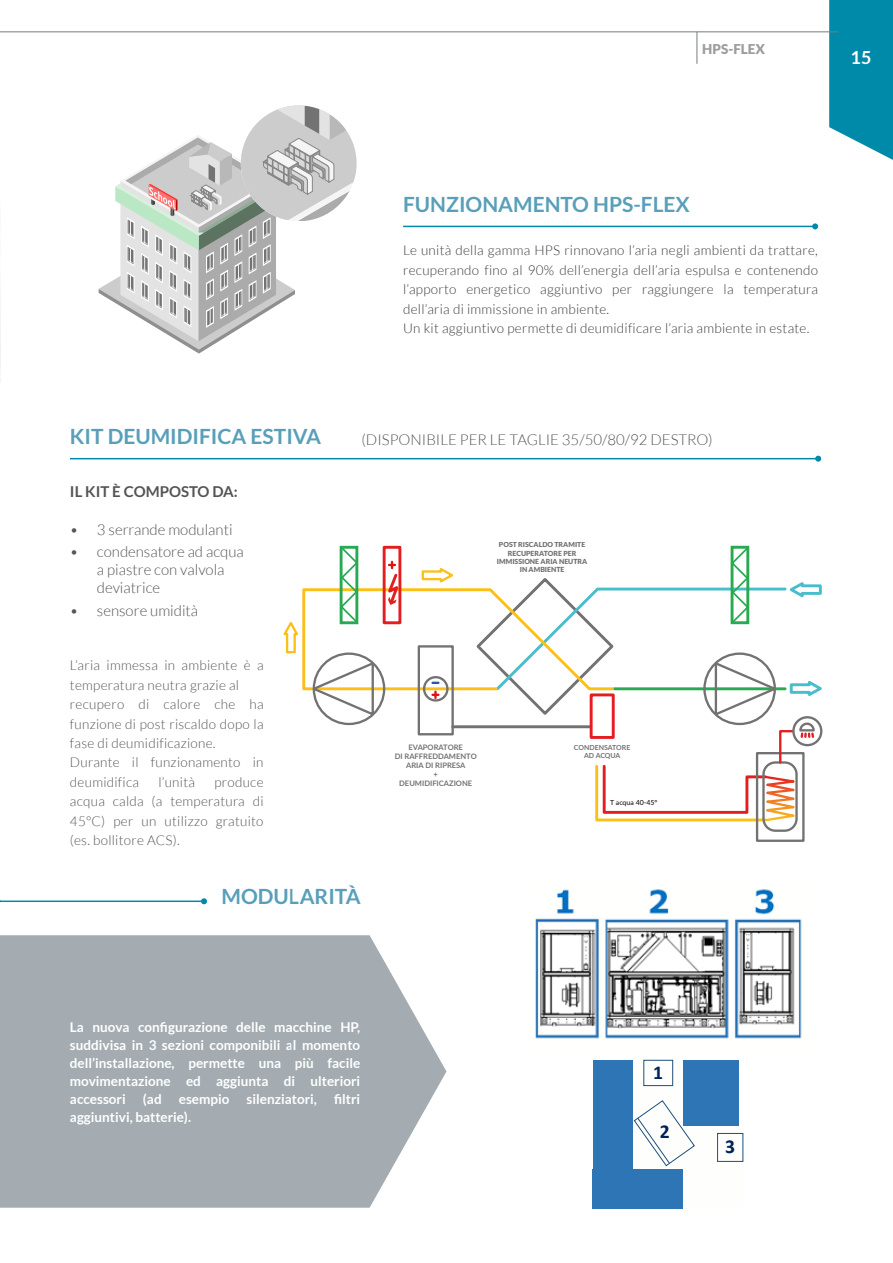
<style>
.page{position:relative;width:893px;height:1263px;background:#fff}
.page>*{position:absolute;margin:0;border:0;box-sizing:border-box;transform-origin:0 0}
.t1{font:700 21px "Lato";color:#599fb9}
.t2{font:700 19.8px "Calibri";color:#002060}
.t3{font:700 18px "Lato";color:#fff}
.t4{font:300 15px/18px "Lato";color:#555454}
.t5{font:700 15px "Lato";color:#555454}
.t6{font:300 13.5px/19.5px "Lato";letter-spacing:.02em;color:#3c3c3b}
.t7{font:300 13.5px/19.5px "Lato";letter-spacing:.02em;color:#555454}
.t8{font:700 13.5px/18px "Lato";color:#fff;text-align:justify}
.t9{font:900 13.5px "Lato";color:#9d9d9c}
.t10{font:700 7.5px/9.1px "Lato";color:#737272;text-align:center}
.t11{font:900 7.05px/8.4px "Lato";color:#737272;text-align:center}
.t12{font:700 7.05px/8.4px "Lato";color:#737272;text-align:center}
.t13{font:7.05px "Lato";color:#000}
</style>
<div class="page">
<svg style="left:829px;top:0;width:64px;height:160px;background:#1a96b1"></svg>
<hr style="left:0;top:31px;width:838px;height:1px;background:#787c80">
<hr style="left:697px;top:32px;width:1px;height:32px;background:#787c80">
<img style="left:0;top:31px;width:1px;height:351px">
<hr style="left:403px;top:226px;width:412px;height:1px;background:#008aa9">
<svg style="left:812px;top:223px;width:6px;height:6px"></svg>
<hr style="left:70px;top:458px;width:748px;height:1px;background:#008aa9">
<svg style="left:815px;top:456px;width:6px;height:6px"></svg>
<hr style="left:0;top:900px;width:204px;height:2px;background:#008aa9">
<svg style="left:201px;top:898px;width:6px;height:6px"></svg>
<svg style="left:0;top:935px;width:446px;height:273px;background:#abb3b7"></svg>
<svg style="left:99px;top:105px;width:258px;height:249px"></svg>
<img style="left:535px;top:889px;width:267px;height:150px">
<img style="left:593px;top:1060px;width:146px;height:149px">
<div style="left:593px;top:1060px;width:39px;height:113px;background:#2e75b6"></div>
<div style="left:593px;top:1169px;width:90px;height:39px;background:#2e75b6"></div>
<div style="left:683px;top:1060px;width:55px;height:66px;background:#2e75b6"></div>
<div style="left:643px;top:1060px;width:30px;height:26px;border:1px solid #1f4e79"></div>
<div style="left:717px;top:1133px;width:26px;height:29px;border:1px solid #1f4e79"></div>
<svg style="left:633px;top:1100px;width:62px;height:66px"></svg>
<div style="left:762px;top:761px;width:36px;height:71px;border:2px solid #737272;border-radius:12px"></div>
<div style="left:756px;top:752px;width:49px;height:90px;border:2px solid #737272"></div>
<svg style="left:283px;top:545px;width:540px;height:278px"></svg>
<p class="t9" style="left:702px;top:41px;width:64px">HPS-FLEX</p>
<h3 class="t3" style="left:851px;top:47px;width:22px">15</h3>
<h1 class="t1" style="left:403px;top:192px;width:288px">FUNZIONAMENTO HPS-FLEX</h1>
<h1 class="t1" style="left:70px;top:424px;width:253px">KIT DEUMIDIFICA ESTIVA</h1>
<p class="t5" style="left:70px;top:483px;width:169px">IL KIT È COMPOSTO DA:</p>
<p class="t4" style="left:70px;top:521px;width:164px">• 3 serrande modulanti</p>
<p class="t4" style="left:97px;top:543px;width:148px;text-indent:-27px">• condensatore ad acqua a piastre con valvola deviatrice</p>
<p class="t4" style="left:70px;top:601px;width:130px">• sensore umidità</p>
<p class="t7" style="left:70px;top:655px;width:195px">L’aria immessa in ambiente è a temperatura neutra grazie al recupero di calore che ha funzione di post riscaldo dopo la fase di deumidificazione.<br>Durante il funzionamento in deumidifica</p>
<p class="t7" style="left:158px;top:772px;width:38px">l’unità</p>
<p class="t7" style="left:70px;top:772px;width:195px;text-align:justify;text-indent:144px">produce acqua calda (a temperatura di 45°C) per un utilizzo gratuito (es. bollitore ACS).</p>
<p class="t6" style="left:403px;top:241px;width:416px">Le unità della gamma HPS rinnovano l’aria negli ambienti da trattare, recuperando fino al 90% dell’energia dell’aria espulsa e contenendo l’apporto energetico aggiuntivo per raggiungere la temperatura dell’aria di immissione in ambiente.<br>Un kit aggiuntivo permette di deumidificare l’aria ambiente in estate.</p>
<p class="t4" style="left:361px;top:430px;width:353px">(DISPONIBILE PER LE TAGLIE 35/50/80/92 DESTRO)</p>
<p class="t11" style="left:497px;top:540px;width:92px">POST RISCALDO TRAMITE<br>RECUPERATORE PER<br>IMMISSIONE ARIA NEUTRA<br>IN AMBIENTE</p>
<p class="t10" style="left:395px;top:742px;width:84px">EVAPORATORE<br>DI RAFFREDDAMENTO<br>ARIA DI RIPRESA<br>+<br>DEUMIDIFICAZIONE</p>
<p class="t12" style="left:574px;top:742px;width:58px">CONDENSATORE<br>AD ACQUA</p>
<p class="t13" style="left:610px;top:797px;width:49px">T acqua 40-45°</p>
<h1 class="t1" style="left:222px;top:884px;width:141px">MODULARITÀ</h1>
<p class="t8" style="left:70px;top:1017px;width:292px">La nuova configurazione delle macchine HP, suddivisa in 3 sezioni componibili al momento dell’installazione, permette una più facile movimentazione ed aggiunta di ulteriori accessori</p>
<p class="t8" style="left:143px;top:1089px;width:20px">(ad</p>
<p class="t8" style="left:179px;top:1089px;width:52px">esempio</p>
<p class="t8" style="left:247px;top:1089px;width:72px">silenziatori,</p>
<p class="t8" style="left:334px;top:1089px;width:28px">filtri</p>
<p class="t8" style="left:70px;top:1107px;width:123px">aggiuntivi, batterie).</p>
<h2 class="t2" style="left:653px;top:1059px;width:12px">1</h2>
<h2 class="t2" style="left:660px;top:1117px;width:12px">2</h2>
<h2 class="t2" style="left:725px;top:1133px;width:12px">3</h2>
</div>
